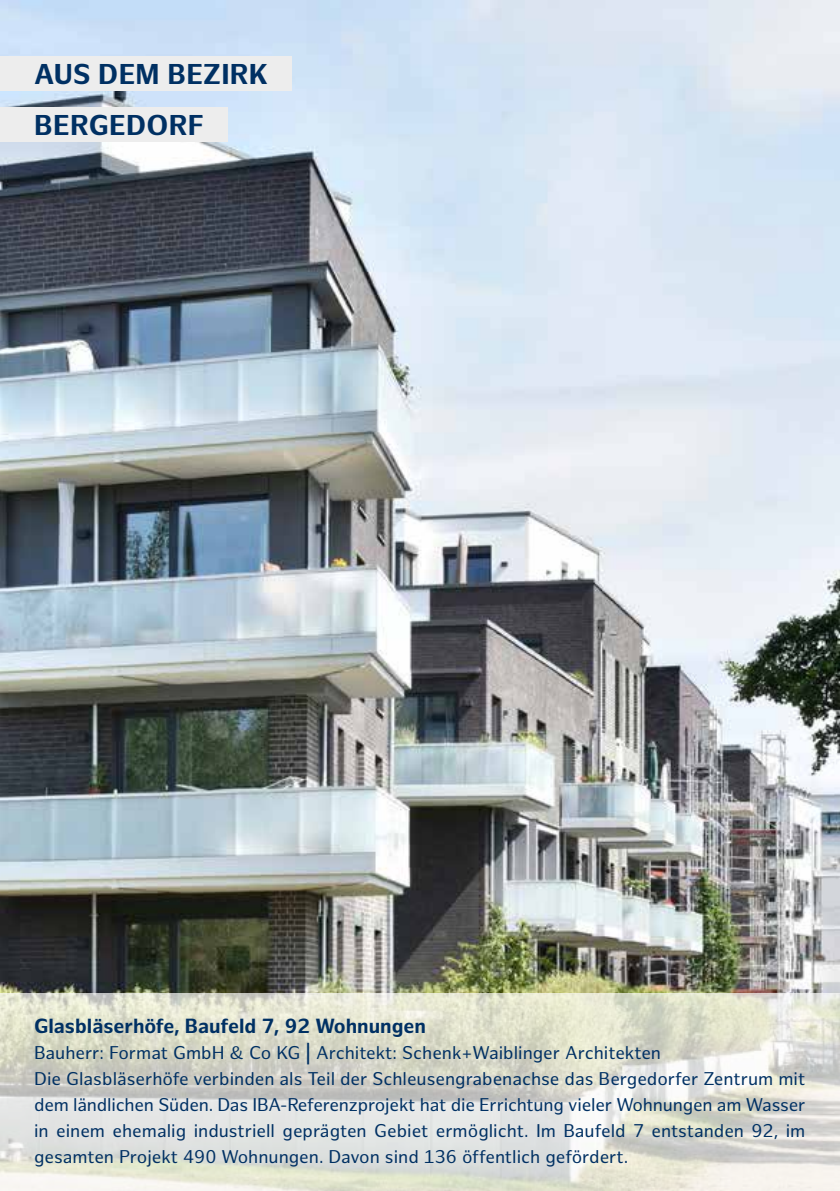
<style>
.page{position:relative;width:840px;height:1191px;background:#fff}
.page>*{position:absolute;margin:0;border:0;box-sizing:border-box;transform-origin:0 0}
.t1{font:700 28px/51px "Hamburg Sans";letter-spacing:.01em;color:#003063}
.t2{font:700 20px "Hamburg Sans";color:#003063}
.t3{font:18px/26px "Hamburg Sans";color:#003063}
.s1{font-weight:700}
</style>
<div class="page">
<img style="left:0;top:0;width:839px;height:1191px">
<svg style="left:0;top:993px;width:838px;height:198px;background:#deded4"></svg>
<div style="left:0;top:57px;width:291px;height:34px;background:#ededed"></div>
<div style="left:0;top:108px;width:227px;height:34px;background:#ededed"></div>
<h1 class="t1" style="left:34px;top:49px;width:235px">AUS DEM BEZIRK<br>BERGEDORF</h1>
<p class="t2" style="left:34px;top:1014px;width:393px">Glasbläserhöfe, Baufeld 7, 92 Wohnungen</p>
<p class="t3" style="left:34px;top:1040px;width:772px">Bauherr: Format GmbH &amp; Co KG <span class="s1">|</span> Architekt: Schenk+Waiblinger Architekten<br>Die Glasbläserhöfe verbinden als Teil der Schleusengrabenachse das Bergedorfer Zentrum mit dem ländlichen Süden. Das IBA-Referenzprojekt hat die Errichtung vieler Wohnungen am Wasser in einem ehemalig industriell geprägten Gebiet ermöglicht. Im Baufeld 7 entstanden 92, im gesamten Projekt 490 Wohnungen. Davon sind 136 öffentlich gefördert.</p>
</div>
